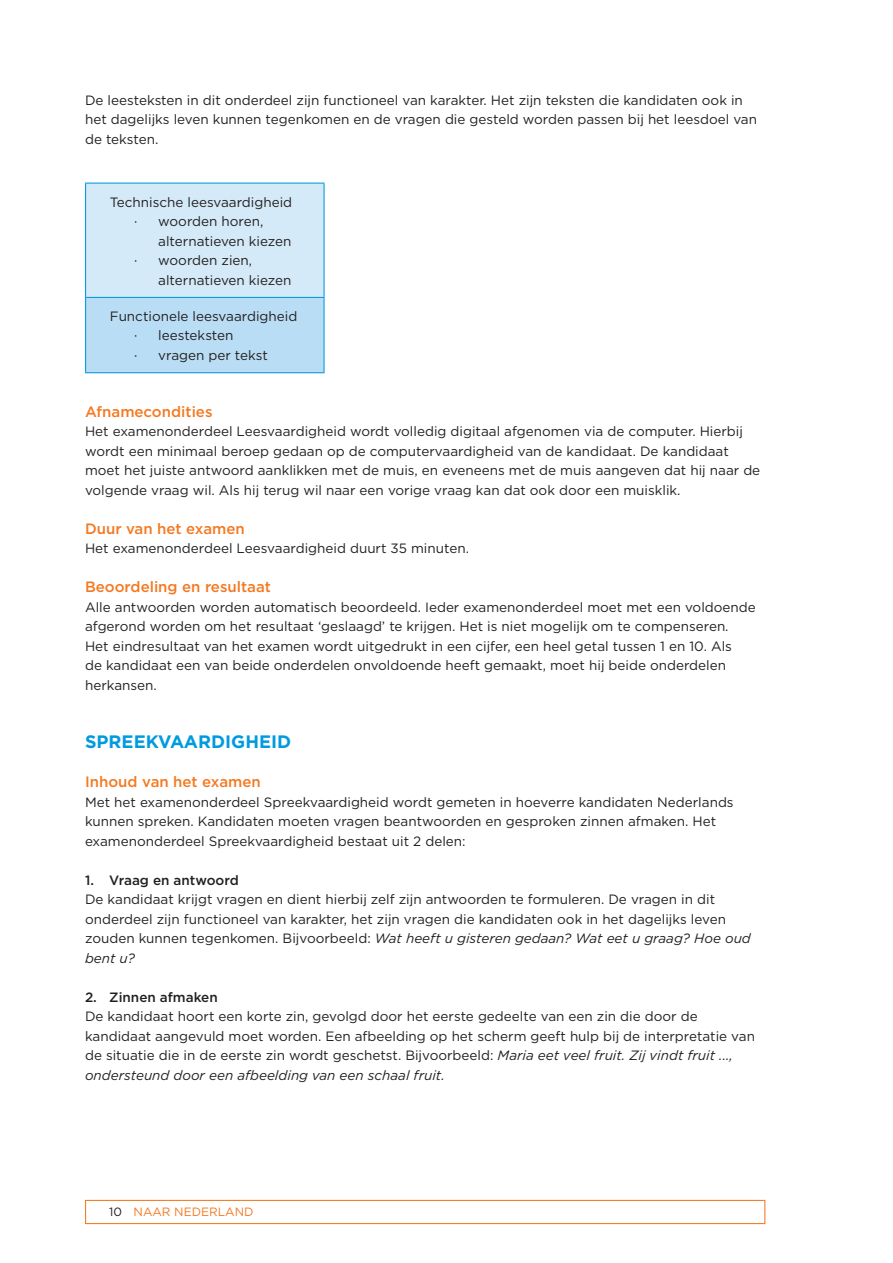
<style>
.page{position:relative;width:893px;height:1263px;background:#fff}
.page>*{position:absolute;margin:0;border:0;box-sizing:border-box;transform-origin:0 0}
.t1{font:700 18px "Gotham";color:#009bde}
.t2{font:500 15px "Gotham";color:#f47921}
.t3{font:13.5px/19.5px "Gotham";color:#231f20}
.t4{font:500 13.5px "Gotham";color:#231f20}
.t5{font:12px "Gotham";color:#f47921}
.s1{font-style:italic}
.s2{color:#231f20}
</style>
<div class="page">
<div style="left:85px;top:1200px;width:680px;height:24px;border:1px solid #f47921"></div>
<div style="left:86px;top:183px;width:238px;height:114px;background:#d4eaf8"></div>
<div style="left:86px;top:297px;width:238px;height:76px;background:#b9ddf4"></div>
<hr style="left:85px;top:183px;width:240px;height:1px;background:#009bde">
<hr style="left:85px;top:184px;width:1px;height:113px;background:#009bde">
<hr style="left:324px;top:184px;width:1px;height:113px;background:#009bde">
<hr style="left:85px;top:297px;width:240px;height:1px;background:#009bde">
<hr style="left:85px;top:298px;width:1px;height:74px;background:#009bde">
<hr style="left:324px;top:298px;width:1px;height:74px;background:#009bde">
<hr style="left:85px;top:372px;width:240px;height:1px;background:#009bde">
<p class="t3" style="left:85px;top:90px;width:673px">De leesteksten in dit onderdeel zijn functioneel van karakter. Het zijn teksten die kandidaten ook in het dagelijks leven kunnen tegenkomen en de vragen die gesteld worden passen bij het leesdoel van de teksten.</p>
<p class="t3" style="left:158px;top:192px;width:135px;text-indent:-48px">Technische leesvaardigheid woorden horen, alternatieven kiezen woorden zien, alternatieven kiezen</p>
<p class="t3" style="left:158px;top:306px;width:141px;text-indent:-48px">Functionele leesvaardigheid leesteksten<br>vragen per tekst</p>
<p class="t2" style="left:85px;top:401px;width:129px">Afnamecondities</p>
<p class="t3" style="left:85px;top:421px;width:677px">Het examenonderdeel Leesvaardigheid wordt volledig digitaal afgenomen via de computer. Hierbij wordt een minimaal beroep gedaan op de computervaardigheid van de kandidaat. De kandidaat moet het juiste antwoord aanklikken met de muis, en eveneens met de muis aangeven dat hij naar de volgende vraag wil. Als hij terug wil naar een vorige vraag kan dat ook door een muisklik.</p>
<p class="t2" style="left:85px;top:518px;width:161px">Duur van het examen</p>
<p class="t3" style="left:85px;top:538px;width:385px">Het examenonderdeel Leesvaardigheid duurt 35 minuten.</p>
<p class="t2" style="left:85px;top:577px;width:187px">Beoordeling en resultaat</p>
<p class="t3" style="left:85px;top:597px;width:672px">Alle antwoorden worden automatisch beoordeeld. Ieder examenonderdeel moet met een voldoende afgerond worden om het resultaat ‘geslaagd’ te krijgen. Het is niet mogelijk om te compenseren.<br>Het eindresultaat van het examen wordt uitgedrukt in een cijfer, een heel getal tussen 1 en 10. Als<br>de kandidaat een van beide onderdelen onvoldoende heeft gemaakt, moet hij beide onderdelen herkansen.</p>
<h1 class="t1" style="left:85px;top:730px;width:208px">SPREEKVAARDIGHEID</h1>
<p class="t2" style="left:85px;top:772px;width:177px">Inhoud van het examen</p>
<p class="t3" style="left:85px;top:792px;width:650px">Met het examenonderdeel Spreekvaardigheid wordt gemeten in hoeverre kandidaten Nederlands kunnen spreken. Kandidaten moeten vragen beantwoorden en gesproken zinnen afmaken. Het examenonderdeel Spreekvaardigheid bestaat uit 2 delen:</p>
<p class="t4" style="left:85px;top:871px;width:155px">1. Vraag en antwoord</p>
<p class="t3" style="left:85px;top:889px;width:667px">De kandidaat krijgt vragen en dient hierbij zelf zijn antwoorden te formuleren. De vragen in dit onderdeel zijn functioneel van karakter, het zijn vragen die kandidaten ook in het dagelijks leven zouden kunnen tegenkomen. Bijvoorbeeld: <span class="s1">Wat heeft u gisteren gedaan? Wat eet u graag? Hoe oud bent u?</span></p>
<p class="t4" style="left:85px;top:988px;width:134px">2. Zinnen afmaken</p>
<p class="t3" style="left:85px;top:1006px;width:671px">De kandidaat hoort een korte zin, gevolgd door het eerste gedeelte van een zin die door de kandidaat aangevuld moet worden. Een afbeelding op het scherm geeft hulp bij de interpretatie van de situatie die in de eerste zin wordt geschetst. Bijvoorbeeld: <span class="s1">Maria eet veel fruit. Zij vindt fruit ..., ondersteund door een afbeelding van een schaal fruit.</span></p>
<p class="t5" style="left:109px;top:1204px;width:146px"><span class="s2">10</span> NAAR NEDERLAND</p>
</div>
